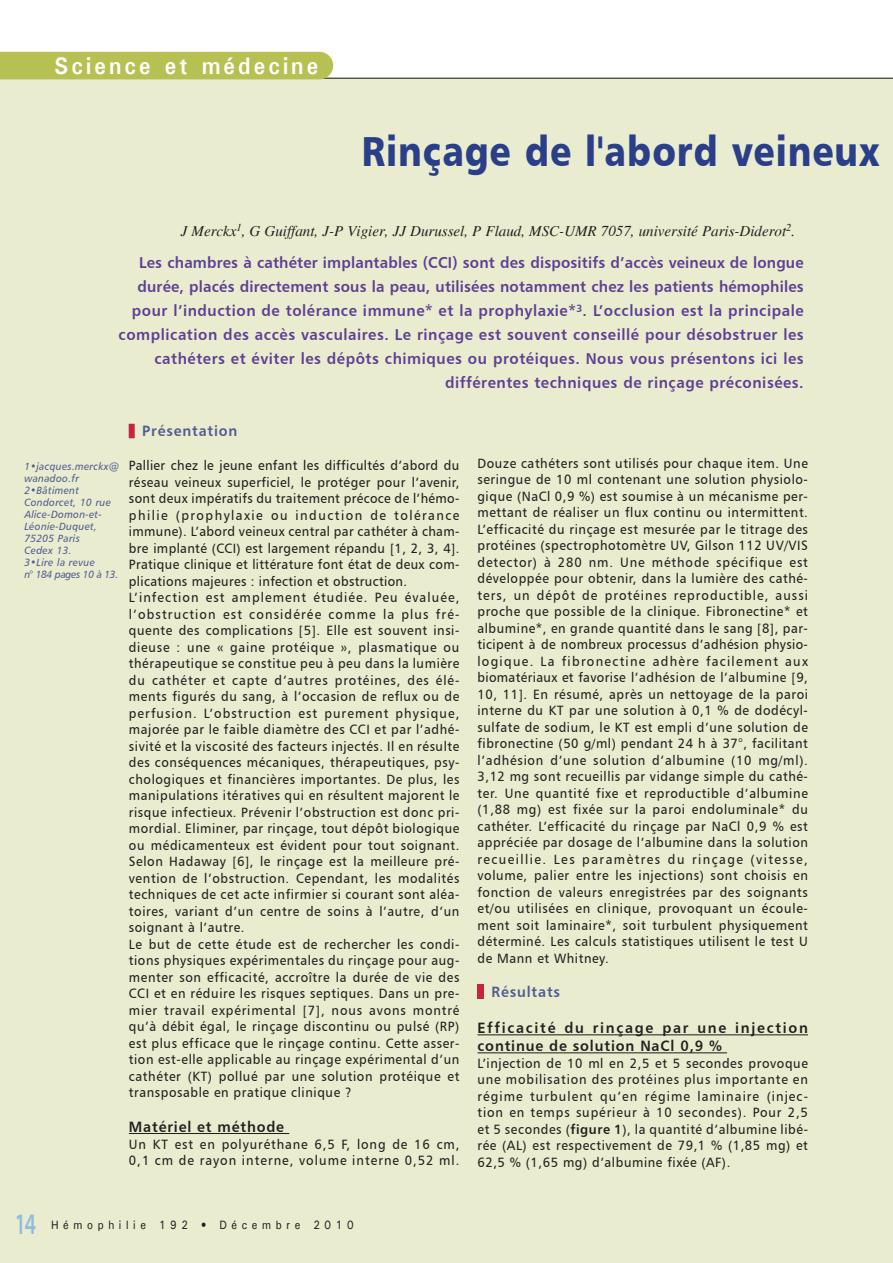
<style>
.page{position:relative;width:893px;height:1263px;background:#fff}
.page>*{position:absolute;margin:0;border:0;box-sizing:border-box;transform-origin:0 0}
.t1{font:42px "Humanist 777 BT Black B";letter-spacing:.025em;color:#2b3e89;scale:.85 1}
.t2{font:600 semi-expanded 30px "Myriad Pro";color:#8fbde1;scale:.65 1}
.t3{font:700 24px "Univers";letter-spacing:.145em;color:#fff;scale:.9 1}
.t4{font:15.75px/24px "Humanist 777 BT Bold B";letter-spacing:.035em;color:#5e3e95;text-align:right;scale:.95 1}
.t5{font:italic 15px "Times";color:#231f20}
.t6{font:15px/18px "Humanist 777 BT Bold B";letter-spacing:.12em;color:#231f20;scale:.95 1}
.t7{font:15px "Humanist 777 BT Bold B";letter-spacing:.06em;color:#505c92;scale:.95 1}
.t8{font:15px "Humanist 777 BT Bold B";letter-spacing:.06em;color:#231f20;scale:.95 1}
.t9{font:13.5px/16.5px "Humanist 777 BT Roman B";letter-spacing:.045em;color:#231f20;text-align:justify;scale:.95 1}
.t10{font:13.5px/16.5px "Humanist 777 BT Roman B";letter-spacing:.08em;color:#231f20;scale:.95 1}
.t11{font:500 12.15px "Univers";letter-spacing:.44em;color:#231f20;scale:.87 1}
.t12{font:10.5px/12px "Humanist 777 BT Italic B";letter-spacing:.03em;color:#505c92;scale:.95 1}
.s1{font-family:"Humanist 777 BT Bold B"}
</style>
<div class="page">
<div style="left:0;top:78px;width:893px;height:1185px;background:#e9ecce"></div>
<hr style="left:0;top:78px;width:893px;height:1px;background:#231f20">
<div style="left:0;top:52px;width:333px;height:27px;background:#b7c052"></div>
<hr style="left:129px;top:1133px;width:160px;height:1px;background:#231f20">
<hr style="left:477px;top:1034px;width:331px;height:1px;background:#231f20">
<hr style="left:477px;top:1052px;width:250px;height:1px;background:#231f20">
<div style="left:129px;top:424px;width:6px;height:14px;background:#c7243e"></div>
<div style="left:478px;top:984px;width:6px;height:15px;background:#c7243e"></div>
<h3 class="t3" style="left:54px;top:51px;width:295px">Science et médecine</h3>
<h1 class="t1" style="left:362px;top:124px;width:610px">Rinçage de l'abord veineux</h1>
<p class="t5" style="left:181px;top:223px;width:616px">J Merckx<sup>1</sup>, G Guiffant, J-P Vigier, JJ Durussel, P Flaud, MSC-UMR 7057, université Paris-Diderot<sup>2</sup>.</p>
<p class="t4" style="left:118px;top:250px;width:723px">Les chambres à cathéter implantables (CCI) sont des dispositifs d’accès veineux de longue durée, placés directement sous la peau, utilisées notamment chez les patients hémophiles pour l’induction de tolérance immune* et la prophylaxie*<sup>3</sup>. L’occlusion est la principale complication des accès vasculaires. Le rinçage est souvent conseillé pour désobstruer les cathéters et éviter les dépôts chimiques ou protéiques. Nous vous présentons ici les différentes techniques de rinçage préconisées.</p>
<p class="t12" style="left:24px;top:460px;width:101px">1•jacques.merckx@ wanadoo.fr<br>2•Bâtiment<br>Condorcet, 10 rue<br>Alice-Domon-et-<br>Léonie-Duquet,<br>75205 Paris<br>Cedex 13.<br>3•Lire la revue<br>n° 184 pages 10 à 13.</p>
<p class="t7" style="left:142px;top:421px;width:102px">Présentation</p>
<p class="t9" style="left:129px;top:457px;width:349px;text-align:left">Pallier chez le jeune enfant les difficultés d’abord du réseau veineux superficiel, le protéger pour l’avenir, sont deux impératifs du traitement précoce de l’hémo&shy;philie (prophylaxie ou induction de tolérance immune). L’abord veineux central par cathéter à cham&shy;bre implanté (CCI) est largement répandu [1, 2, 3, 4].<br>Pratique clinique et littérature font état de deux com&shy;plications majeures : infection et obstruction.<br>L’infection est amplement étudiée. Peu évaluée, l’obstruction est considérée comme la plus fré&shy;quente des complications [5]. Elle est souvent insi&shy;dieuse : une « gaine protéique », plasmatique ou thérapeutique se constitue peu à peu dans la lumière du cathéter et capte d’autres protéines, des élé&shy;ments figurés du sang, à l’occasion de reflux ou de perfusion. L’obstruction est purement physique, majorée par le faible diamètre des CCI et par l’adhé&shy;sivité et la viscosité des facteurs injectés. Il en résulte des conséquences mécaniques, thérapeutiques, psy&shy;chologiques et financières importantes. De plus, les manipulations itératives qui en résultent majorent le risque infectieux. Prévenir l’obstruction est donc pri&shy;mordial. Eliminer, par rinçage, tout dépôt biologique ou médicamenteux est évident pour tout soignant.<br>Selon Hadaway [6], le rinçage est la meilleure pré&shy;vention de l’obstruction. Cependant, les modalités techniques de cet acte infirmier si courant sont aléa&shy;toires, variant d’un centre de soins à l’autre, d’un soignant à l’autre.<br>Le but de cette étude est de rechercher les condi&shy;tions physiques expérimentales du rinçage pour aug&shy;menter son efficacité, accroître la durée de vie des CCI et en réduire les risques septiques. Dans un pre&shy;mier travail expérimental [7], nous avons montré qu’à débit égal, le rinçage discontinu ou pulsé (RP) est plus efficace que le rinçage continu. Cette asser&shy;tion est-elle applicable au rinçage expérimental d’un cathéter (KT) pollué par une solution protéique et transposable en pratique clinique ?</p>
<p class="t8" style="left:129px;top:1117px;width:165px">Matériel et méthode</p>
<p class="t10" style="left:129px;top:1135px;width:349px">Un KT est en polyuréthane 6,5 F, long de 16 cm,<br>0,1 cm de rayon interne, volume interne 0,52 ml.</p>
<h2 class="t2" style="left:15px;top:1213px;width:35px">14</h2>
<p class="t11" style="left:51px;top:1217px;width:349px">Hémophilie 192 • Décembre 2010</p>
<p class="t9" style="left:477px;top:455px;width:349px">Douze cathéters sont utilisés pour chaque item. Une seringue de 10 ml contenant une solution physiolo&shy;gique (NaCl 0,9 %) est soumise à un mécanisme per&shy;mettant de réaliser un flux continu ou intermittent.<br>L’efficacité du rinçage est mesurée par le titrage des protéines (spectrophotomètre UV, Gilson 112 UV/VIS detector) à 280 nm. Une méthode spécifique est développée pour obtenir, dans la lumière des cathé&shy;ters, un dépôt de protéines reproductible, aussi proche que possible de la clinique. Fibronectine* et albumine*, en grande quantité dans le sang [8], par&shy;ticipent à de nombreux processus d’adhésion physio&shy;logique. La fibronectine adhère facilement aux biomatériaux et favorise l’adhésion de l’albumine [9, 10, 11]. En résumé, après un nettoyage de la paroi interne du KT par une solution à 0,1 % de dodécyl&shy;sulfate de sodium, le KT est empli d’une solution de fibronectine (50 g/ml) pendant 24 h à 37°, facilitant l’adhésion d’une solution d’albumine (10 mg/ml).<br>3,12 mg sont recueillis par vidange simple du cathé&shy;ter. Une quantité fixe et reproductible d’albumine (1,88 mg) est fixée sur la paroi endoluminale* du cathéter. L’efficacité du rinçage par NaCl 0,9 % est appréciée par dosage de l’albumine dans la solution recueillie. Les paramètres du rinçage (vitesse, volume, palier entre les injections) sont choisis en fonction de valeurs enregistrées par des soignants et/ou utilisées en clinique, provoquant un écoule&shy;ment soit laminaire*, soit turbulent physiquement déterminé. Les calculs statistiques utilisent le test U de Mann et Whitney.</p>
<p class="t7" style="left:491px;top:983px;width:74px">Résultats</p>
<p class="t6" style="left:477px;top:1019px;width:349px">Efficacité du rinçage par une injection continue de solution NaCl 0,9 %</p>
<p class="t9" style="left:477px;top:1055px;width:349px">L’injection de 10 ml en 2,5 et 5 secondes provoque une mobilisation des protéines plus importante en régime turbulent qu’en régime laminaire (injec&shy;tion en temps supérieur à 10 secondes). Pour 2,5 et 5 secondes (<span class="s1">figure 1</span>), la quantité d’albumine libé&shy;rée (AL) est respectivement de 79,1 % (1,85 mg) et 62,5 % (1,65 mg) d’albumine fixée (AF).</p>
</div>
